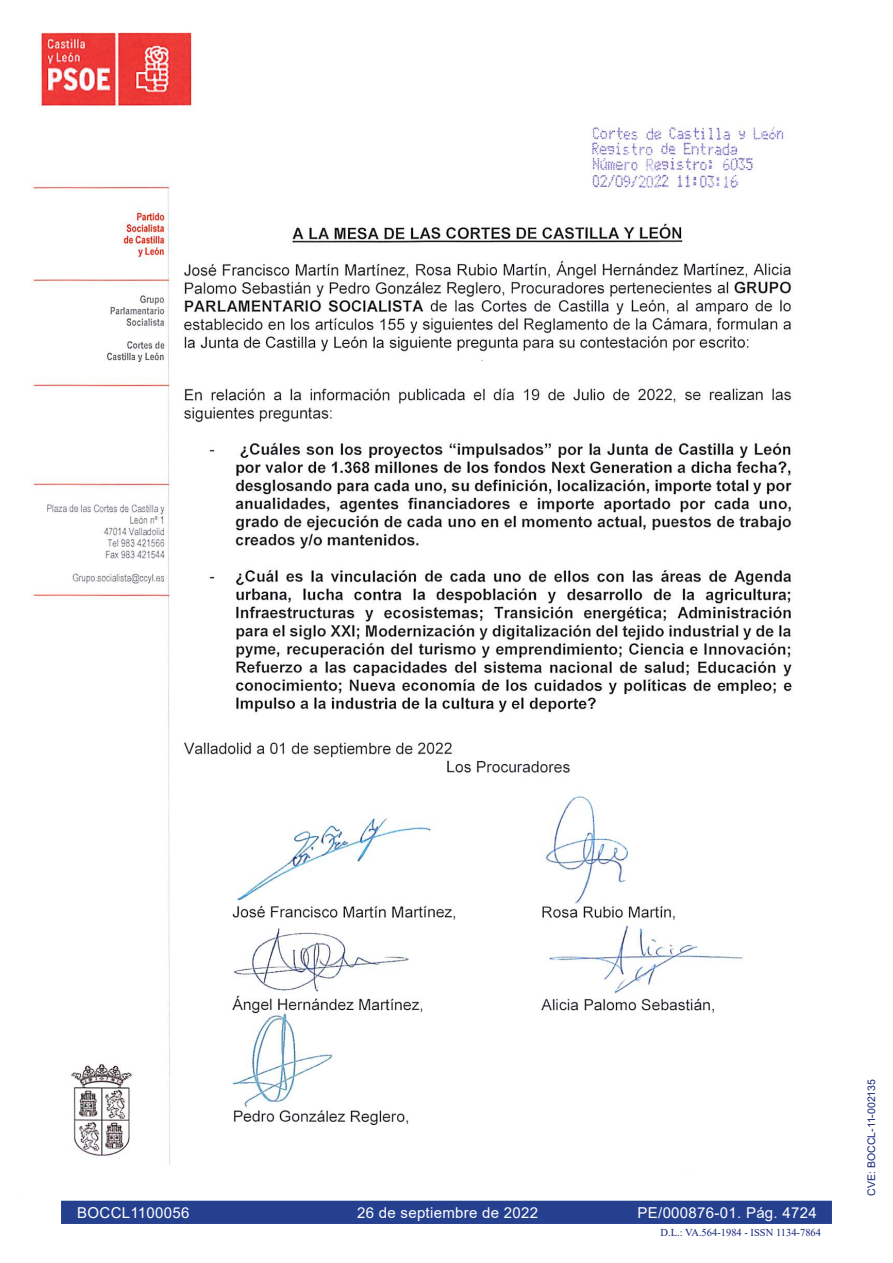
<style>
.page{position:relative;width:893px;height:1263px;background:#fff}
.page>*{position:absolute;margin:0;border:0;box-sizing:border-box;transform-origin:0 0}
.E_CVE{font:15px "Arial";letter-spacing:.02em;color:#fff}
.t1{font:10.5px "Times New Roman";color:#132477}
.t2{font:10.5px "Arial";color:#132477}
</style>
<div class="page">
<div style="left:60px;top:1200px;width:773px;height:25px;background:#25408f"></div>
<div style="left:60px;top:1199px;width:773px;height:26px;border:2px solid #fff"></div>
<img style="left:31px;top:32px;width:802px;height:1168px">
<p class="E_CVE" style="left:77px;top:1202px;width:114px">BOCCL1100056</p>
<p class="E_CVE" style="left:357px;top:1202px;width:183px">26 de septiembre de 2022</p>
<p class="E_CVE" style="left:638px;top:1202px;width:181px">PE/000876-01. Pág. 4724</p>
<p class="t1" style="left:661px;top:1225px;width:162px">D.L.: VA.564-1984 - ISSN 1134-7864</p>
<p class="t2" style="left:864px;top:1195px;width:118px;rotate:-90deg">CVE: BOCCL-11-002135</p>
</div>
